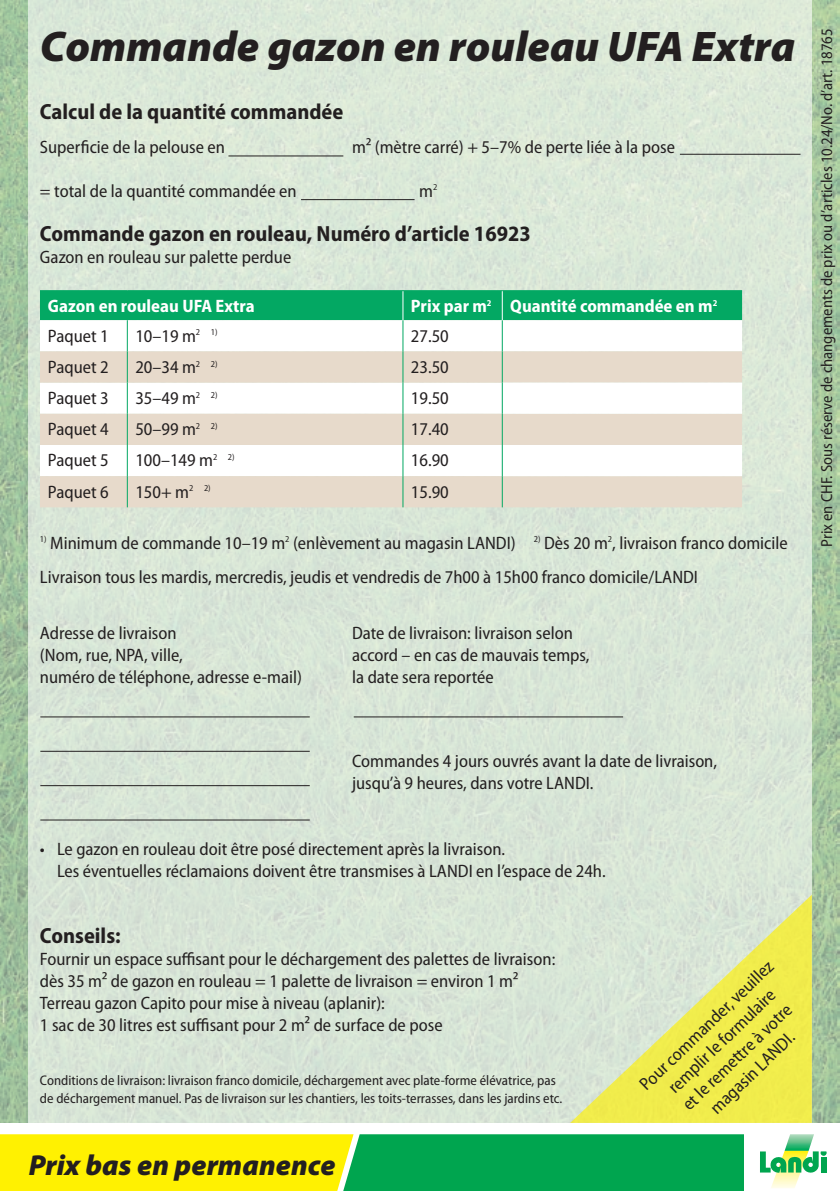
<style>
.page{position:relative;width:840px;height:1191px;background:#fff}
.page>*{position:absolute;margin:0;border:0;box-sizing:border-box;transform-origin:0 0}
.t1{font:italic 900 43px "Myriad Pro";color:#231f20}
.t2{font:italic 900 29px "Myriad Pro";color:#231f20}
.t3{font:700 semi-condensed 22px "Myriad Pro";color:#231f20}
.t4{font:semi-condensed 18px/22px "Myriad Pro";color:#231f20}
.t5{font:700 semi-condensed 18px "Myriad Pro";color:#fff}
.t6{font:semi-condensed 16px "Myriad Pro";color:#231f20}
.t7{font:semi-condensed 14px/18px "Myriad Pro";color:#231f20}
</style>
<div class="page">
<svg style="left:0;top:1134px;width:827px;height:57px;background:#80cc3c"></svg>
<img style="left:0;top:0;width:839px;height:1123px">
<div style="left:29px;top:0;width:782px;height:1126px;background:#d9e6d7"></div>
<hr style="left:228px;top:155px;width:115px;height:1px;background:#231f20">
<hr style="left:301px;top:199px;width:113px;height:1px;background:#231f20">
<hr style="left:679px;top:154px;width:121px;height:1px;background:#231f20">
<div style="left:40px;top:320px;width:701px;height:31px;background:#fff"></div>
<svg style="left:40px;top:351px;width:701px;height:156px;fill:#e7dacb"></svg>
<svg style="left:502px;top:382px;width:239px;height:94px"></svg>
<hr style="left:127px;top:320px;width:1px;height:31px;background:#03a863">
<hr style="left:402px;top:320px;width:1px;height:31px;background:#03a863">
<hr style="left:501px;top:320px;width:1px;height:31px;background:#03a863">
<hr style="left:127px;top:351px;width:1px;height:31px;background:#03a863">
<hr style="left:402px;top:351px;width:1px;height:31px;background:#03a863">
<hr style="left:501px;top:351px;width:1px;height:31px;background:#03a863">
<hr style="left:127px;top:382px;width:1px;height:32px;background:#03a863">
<hr style="left:402px;top:382px;width:1px;height:32px;background:#03a863">
<hr style="left:501px;top:382px;width:1px;height:32px;background:#03a863">
<hr style="left:127px;top:414px;width:1px;height:31px;background:#03a863">
<hr style="left:402px;top:414px;width:1px;height:31px;background:#03a863">
<hr style="left:501px;top:414px;width:1px;height:31px;background:#03a863">
<hr style="left:127px;top:445px;width:1px;height:31px;background:#03a863">
<hr style="left:402px;top:445px;width:1px;height:31px;background:#03a863">
<hr style="left:501px;top:445px;width:1px;height:31px;background:#03a863">
<hr style="left:127px;top:476px;width:1px;height:31px;background:#03a863">
<hr style="left:402px;top:476px;width:1px;height:31px;background:#03a863">
<hr style="left:501px;top:476px;width:1px;height:31px;background:#03a863">
<hr style="left:40px;top:290px;width:87px;height:1px;background:#03a863">
<hr style="left:127px;top:290px;width:276px;height:1px;background:#03a863">
<hr style="left:403px;top:290px;width:99px;height:1px;background:#03a863">
<hr style="left:502px;top:290px;width:239px;height:1px;background:#03a863">
<div style="left:40px;top:291px;width:701px;height:29px;background:#03a863"></div>
<hr style="left:353px;top:716px;width:269px;height:1px;background:#231f20">
<hr style="left:40px;top:716px;width:269px;height:1px;background:#231f20">
<hr style="left:40px;top:751px;width:269px;height:1px;background:#231f20">
<hr style="left:40px;top:785px;width:269px;height:1px;background:#231f20">
<hr style="left:40px;top:819px;width:269px;height:1px;background:#231f20">
<svg style="left:569px;top:894px;width:242px;height:229px"></svg>
<h1 class="t1" style="left:40px;top:18px;width:756px">Commande gazon en rouleau UFA Extra</h1>
<p class="t3" style="left:40px;top:98px;width:305px">Calcul de la quantité commandée</p>
<p class="t4" style="left:40px;top:135px;width:186px">Superficie de la pelouse en</p>
<p class="t4" style="left:352px;top:135px;width:324px">m² (mètre carré) + 5–7% de perte liée à la pose</p>
<p class="t4" style="left:40px;top:179px;width:258px">= total de la quantité commandée en</p>
<p class="t4" style="left:419px;top:179px;width:20px">m<sup>2</sup></p>
<p class="t3" style="left:40px;top:219px;width:492px">Commande gazon en rouleau, Numéro d’article 16923</p>
<p class="t4" style="left:40px;top:245px;width:253px">Gazon en rouleau sur palette perdue</p>
<p class="t5" style="left:48px;top:294px;width:208px">Gazon en rouleau UFA Extra</p>
<p class="t5" style="left:411px;top:294px;width:308px">Prix par m<sup>2</sup> Quantité commandée en m<sup>2</sup></p>
<p class="t4" style="left:48px;top:324px;width:62px">Paquet 1</p>
<p class="t4" style="left:135px;top:324px;width:84px">10–19 m<sup>2</sup> <sup>1)</sup></p>
<p class="t4" style="left:411px;top:324px;width:39px">27.50</p>
<p class="t4" style="left:48px;top:355px;width:62px">Paquet 2</p>
<p class="t4" style="left:135px;top:355px;width:84px">20–34 m<sup>2</sup> <sup>2)</sup></p>
<p class="t4" style="left:411px;top:355px;width:39px">23.50</p>
<p class="t4" style="left:48px;top:387px;width:62px">Paquet 3</p>
<p class="t4" style="left:135px;top:387px;width:84px">35–49 m<sup>2</sup> <sup>2)</sup></p>
<p class="t4" style="left:411px;top:387px;width:39px">19.50</p>
<p class="t4" style="left:48px;top:418px;width:62px">Paquet 4</p>
<p class="t4" style="left:135px;top:418px;width:84px">50–99 m<sup>2</sup> <sup>2)</sup></p>
<p class="t4" style="left:411px;top:418px;width:39px">17.40</p>
<p class="t4" style="left:48px;top:449px;width:62px">Paquet 5</p>
<p class="t4" style="left:135px;top:449px;width:101px">100–149 m<sup>2</sup> <sup>2)</sup></p>
<p class="t4" style="left:411px;top:449px;width:39px">16.90</p>
<p class="t4" style="left:48px;top:480px;width:62px">Paquet 6</p>
<p class="t4" style="left:135px;top:480px;width:77px">150+ m<sup>2</sup> <sup>2)</sup></p>
<p class="t4" style="left:411px;top:480px;width:39px">15.90</p>
<p class="t4" style="left:40px;top:525px;width:748px;line-height:34px"><sup>1)</sup> Minimum de commande 10–19 m<sup>2</sup> (enlèvement au magasin LANDI) <sup>2)</sup> Dès 20 m<sup>2</sup>, livraison franco domicile<br>Livraison tous les mardis, mercredis, jeudis et vendredis de 7h00 à 15h00 franco domicile/LANDI</p>
<p class="t4" style="left:40px;top:621px;width:138px">Adresse de livraison</p>
<p class="t4" style="left:352px;top:621px;width:222px">Date de livraison: livraison selon</p>
<p class="t4" style="left:40px;top:643px;width:144px">(Nom, rue, NPA, ville,</p>
<p class="t4" style="left:352px;top:643px;width:239px">accord – en cas de mauvais temps,</p>
<p class="t4" style="left:40px;top:665px;width:263px">numéro de téléphone, adresse e-mail)</p>
<p class="t4" style="left:352px;top:665px;width:143px">la date sera reportée</p>
<p class="t6" style="left:816px;top:547px;width:520px;rotate:-90deg">Prix en CHF. Sous réserve de changements de prix ou d’articles 10.24/No. d’art. 18765</p>
<p class="t4" style="left:352px;top:749px;width:366px">Commandes 4 jours ouvrés avant la date de livraison, jusqu’à 9 heures, dans votre LANDI.</p>
<p class="t4" style="left:57px;top:837px;width:550px;text-indent:-17px">• Le gazon en rouleau doit être posé directement après la livraison.<br>Les éventuelles réclamaions doivent être transmises à LANDI en l’espace de 24h.</p>
<p class="t3" style="left:40px;top:921px;width:82px">Conseils:</p>
<p class="t4" style="left:40px;top:947px;width:516px">Fournir un espace suffisant pour le déchargement des palettes de livraison: dès 35 m² de gazon en rouleau = 1 palette de livraison = environ 1 m²<br>Terreau gazon Capito pour mise à niveau (aplanir):<br>1 sac de 30 litres est suffisant pour 2 m² de surface de pose</p>
<p class="t7" style="left:40px;top:1071px;width:523px">Conditions de livraison: livraison franco domicile, déchargement avec plate-forme élévatrice, pas de déchargement manuel. Pas de livraison sur les chantiers, les toits-terrasses, dans les jardins etc.</p>
<h2 class="t2" style="left:29px;top:1146px;width:308px">Prix bas en permanence</h2>
<p class="t4" style="left:634px;top:1079px;width:180px;text-align:center;rotate:-44deg">Pour commander, veuillez remplir le formulaire<br>et le remettre à votre magasin LANDI.</p>
</div>
